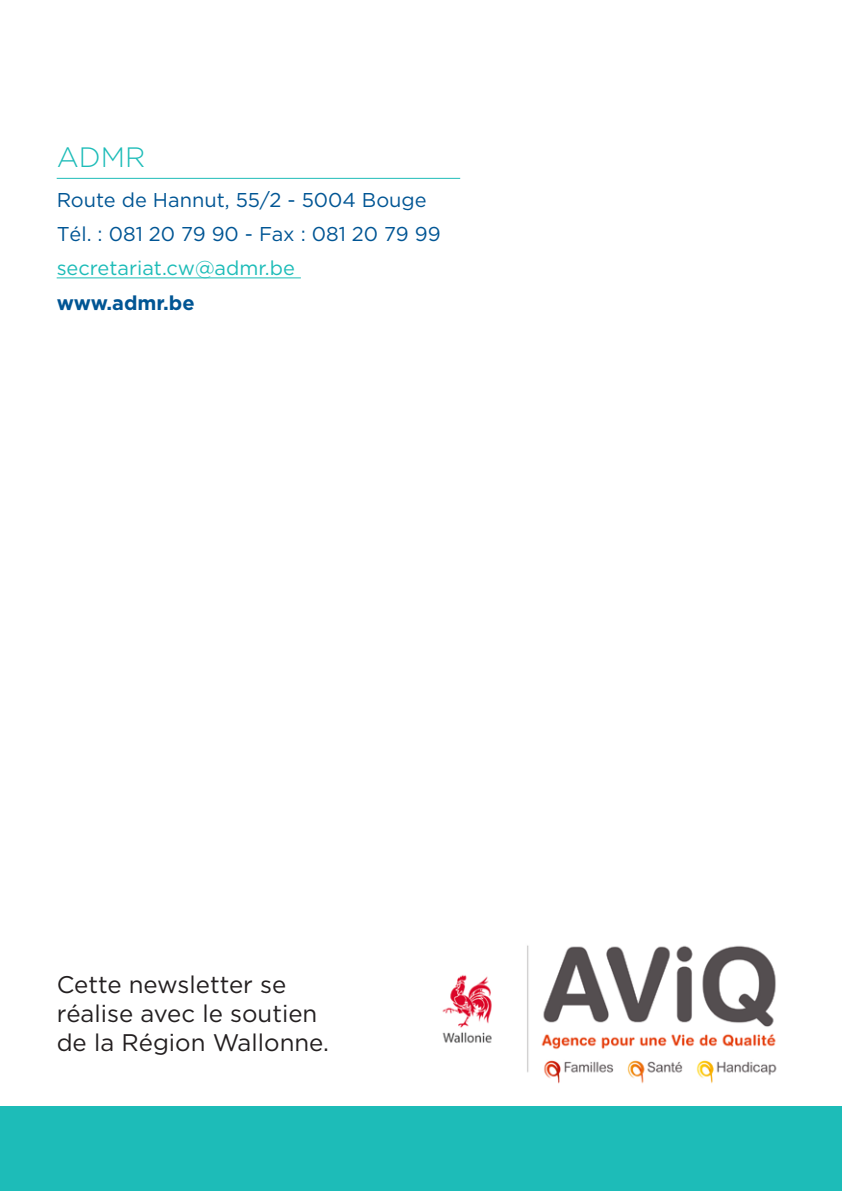
<style>
.page{position:relative;width:842px;height:1191px;background:#fff}
.page>*{position:absolute;margin:0;border:0;box-sizing:border-box;transform-origin:0 0}
.t1{font:300 28px "Gotham";color:#1dbcb8}
.t2{font:24px/28.8px "Gotham";color:#231f20}
.t3{font:20px/34.4px "Gotham";color:#005594}
.t4{font:20px "Gotham";color:#1dbcb8}
.t5{font:700 20px "Gotham";color:#005594}
</style>
<div class="page">
<div style="left:0;top:1106px;width:842px;height:85px;background:#1dbcb8"></div>
<img style="left:442px;top:945px;width:335px;height:139px">
<hr style="left:57px;top:178px;width:403px;height:1px;background:#1dbcb8">
<hr style="left:57px;top:277px;width:244px;height:1px;background:#1dbcb8">
<p class="t1" style="left:57px;top:141px;width:90px">ADMR</p>
<p class="t3" style="left:57px;top:182px;width:385px">Route de Hannut, 55/2 - 5004 Bouge<br>Tél. : 081 20 79 90 - Fax : 081 20 79 99</p>
<p class="t4" style="left:57px;top:257px;width:240px">secretariat.cw@admr.be</p>
<p class="t5" style="left:57px;top:291px;width:139px">www.admr.be</p>
<p class="t2" style="left:57px;top:970px;width:274px">Cette newsletter se réalise avec le soutien de la Région Wallonne.</p>
</div>
